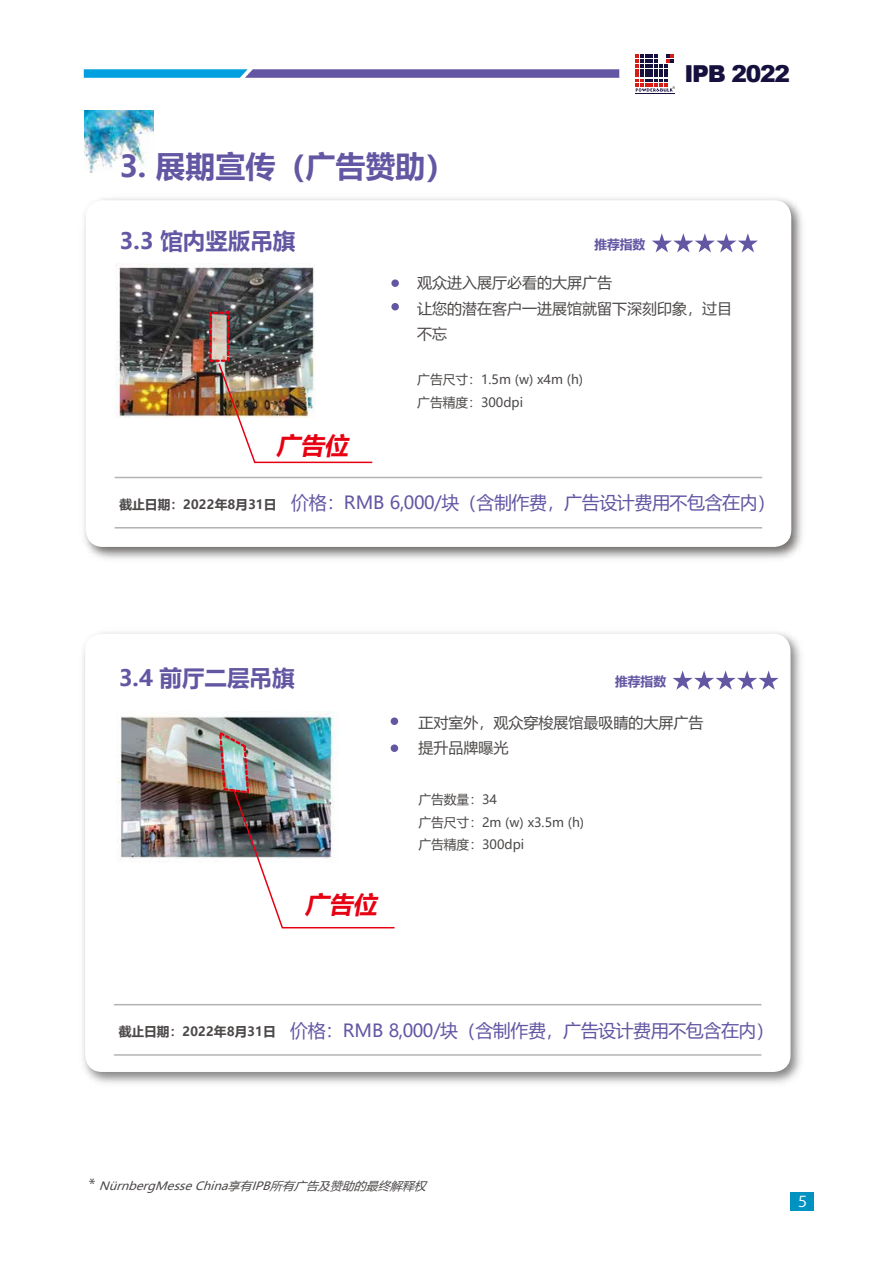
<style>
.page{position:relative;width:893px;height:1263px;background:#fff}
.page>*{position:absolute;margin:0;border:0;box-sizing:border-box;transform-origin:0 0}
.t1{font:700 30px "Microsoft Ya Hei";color:#6356a3}
.t2{font:italic 700 24px "Microsoft Ya Hei";color:#e60012}
.t3{font:900 23.4px "Arial";letter-spacing:-.05em;color:#16103e}
.t4{font:700 22.5px "Microsoft Ya Hei";color:#6356a3}
.t5{font:18px "Microsoft Ya Hei";letter-spacing:-.025em;color:#6356a3}
.t6{font:15px/25.5px "Microsoft Ya Hei";color:#4c4948}
.t7{font:15px "Koz Go Pr 6 N";color:#fff;scale:1.1 1}
.t8{font:12.75px/22.5px "Microsoft Ya Hei";color:#4c4948}
.t9{font:700 12.75px "Microsoft Ya Hei";color:#6356a3}
.t10{font:italic 11.4px "Microsoft Ya Hei";color:#4c4948;scale:1.05 1}
.s1{font-weight:700;font-size:12.75px;color:#4c4948}
.s2{font-family:"Koz Go Pr 6 N";font-style:normal;font-size:15px}
</style>
<div class="page">
<img style="left:84px;top:198px;width:718px;height:361px">
<div style="left:86px;top:200px;width:705px;height:347px;background:#fff;border-radius:17px"></div>
<hr style="left:115px;top:477px;width:647px;height:1px;background:#b3b3b4">
<hr style="left:115px;top:527px;width:647px;height:1px;background:#b3b3b4">
<div style="left:391px;top:279px;width:8px;height:8px;background:#6356a3;border-radius:50%"></div>
<div style="left:391px;top:303px;width:8px;height:7px;background:#6356a3;border-radius:50%"></div>
<img style="left:83px;top:632px;width:718px;height:452px">
<div style="left:85px;top:634px;width:705px;height:438px;background:#fff;border-radius:17px"></div>
<hr style="left:114px;top:1004px;width:647px;height:1px;background:#b3b3b4">
<hr style="left:114px;top:1054px;width:647px;height:2px;background:#b3b3b4">
<img style="left:117px;top:711px;width:218px;height:149px">
<svg style="left:652px;top:233px;width:106px;height:19px"></svg>
<img style="left:115px;top:263px;width:200px;height:154px">
<svg style="left:84px;top:69px;width:535px;height:9px;background:#5075b9"></svg>
<hr style="left:636px;top:93px;width:39px;height:1px;background:#16103e">
<svg style="left:636px;top:55px;width:39px;height:37px"></svg>
<img style="left:84px;top:111px;width:70px;height:62px">
<div style="left:391px;top:717px;width:7px;height:8px;background:#6356a3;border-radius:50%"></div>
<div style="left:791px;top:1192px;width:23px;height:18px;background:#0093c2"></div>
<img style="left:208px;top:310px;width:166px;height:167px">
<img style="left:218px;top:729px;width:178px;height:200px">
<svg style="left:673px;top:671px;width:106px;height:19px"></svg>
<h1 class="t1" style="left:119px;top:145px;width:338px">3. 展期宣传（广告赞助）</h1>
<p class="t3" style="left:684px;top:56px;width:107px">IPB 2022</p>
<p class="t4" style="left:119px;top:225px;width:177px">3.3 馆内竖版吊旗</p>
<p class="t9" style="left:594px;top:235px;width:52px">推荐指数</p>
<p class="t6" style="left:417px;top:269px;width:316px">观众进入展厅必看的大屏广告<br>让您的潜在客户一进展馆就留下深刻印象，过目不忘</p>
<p class="t8" style="left:417px;top:368px;width:167px">广告尺寸：1.5m (w) x4m (h)广告精度：300dpi</p>
<h2 class="t2" style="left:276px;top:429px;width:79px">广告位</h2>
<p class="t5" style="left:119px;top:490px;width:657px"><span class="s1">截止日期：2022年8月31日</span> 价格：RMB 6,000/块（含制作费，广告设计费用不包含在内）</p>
<p class="t4" style="left:119px;top:662px;width:177px">3.4 前厅二层吊旗</p>
<p class="t9" style="left:615px;top:672px;width:52px">推荐指数</p>
<p class="t6" style="left:418px;top:709px;width:286px">正对室外，观众穿梭展馆最吸睛的大屏广告提升品牌曝光</p>
<p class="t8" style="left:418px;top:788px;width:167px">广告数量：34<br>广告尺寸：2m (w) x3.5m (h)广告精度：300dpi</p>
<h2 class="t2" style="left:305px;top:888px;width:79px">广告位</h2>
<p class="t5" style="left:119px;top:1019px;width:657px"><span class="s1">截止日期：2022年8月31日</span> 价格：RMB 8,000/块（含制作费，广告设计费用不包含在内）</p>
<p class="t10" style="left:89px;top:1178px;width:327px"><span class="s2">*</span> NürnbergMesseChina享有IPB所有广告及赞助的最终解释权</p>
<p class="t7" style="left:798px;top:1193px;width:10px">5</p>
</div>
